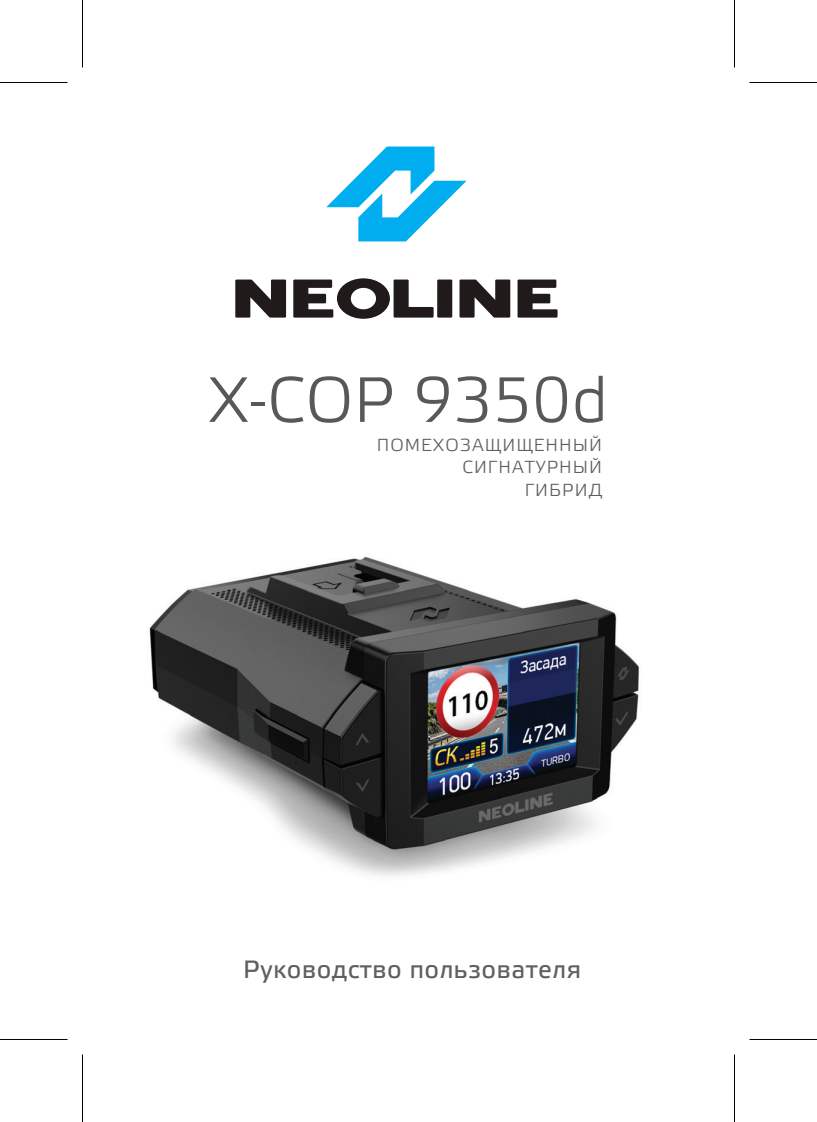
<style>
.page{position:relative;width:817px;height:1122px;background:#fff}
.page>*{position:absolute;margin:0;border:0;box-sizing:border-box;transform-origin:0 0}
.t1{font:63.75px "Elektra Light Pro";letter-spacing:.01em;color:#57585a}
.t2{font:25px "Elektra Text Pro";letter-spacing:.02em;color:#5e5f5e}
.t3{font:17.5px/22.8px "Elektra Light Pro";letter-spacing:.06em;color:#5e5f5f;text-align:right}
</style>
<div class="page">
<img style="left:149px;top:556px;width:490px;height:320px">
<svg style="left:235px;top:278px;width:323px;height:41px"></svg>
<svg style="left:326px;top:146px;width:141px;height:95px"></svg>
<hr style="left:0;top:82px;width:68px;height:1px;background:#000">
<hr style="left:749px;top:82px;width:68px;height:1px;background:#000">
<hr style="left:0;top:1039px;width:68px;height:1px;background:#000">
<hr style="left:749px;top:1039px;width:68px;height:1px;background:#000">
<hr style="left:82px;top:0;width:1px;height:67px;background:#000">
<hr style="left:82px;top:1054px;width:1px;height:68px;background:#000">
<hr style="left:734px;top:0;width:1px;height:67px;background:#000">
<hr style="left:734px;top:1054px;width:1px;height:68px;background:#000">
<h1 class="t1" style="left:208px;top:366px;width:401px">X-COP 9350d</h1>
<p class="t3" style="left:377px;top:434px;width:227px">ПОМЕХОЗАЩИЩЕННЫЙ<br>СИГНАТУРНЫЙ<br>ГИБРИД</p>
<h2 class="t2" style="left:243px;top:956px;width:339px">Руководство пользователя</h2>
</div>
